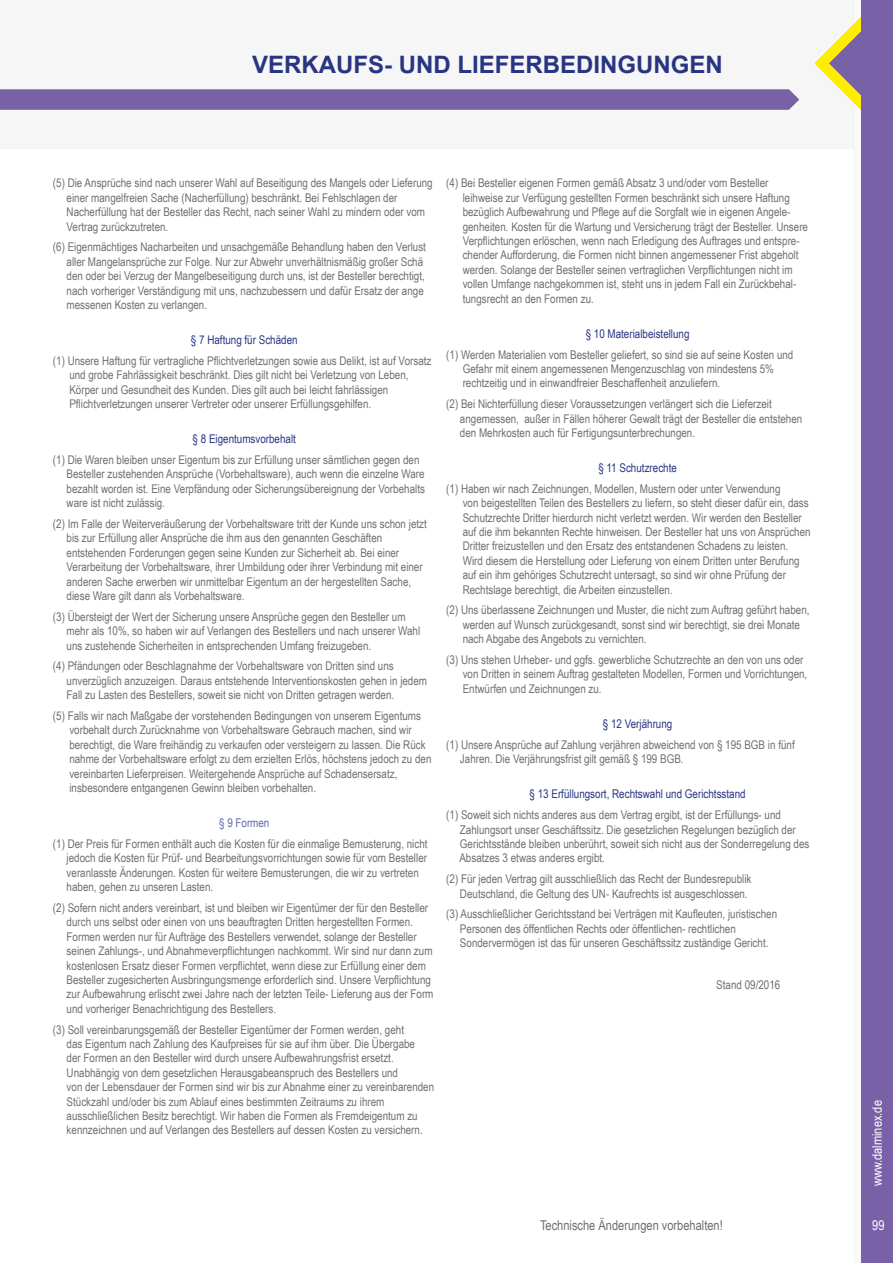
<style>
.page{position:relative;width:893px;height:1263px;background:#fff}
.page>*{position:absolute;margin:0;border:0;box-sizing:border-box;transform-origin:0 0}
.t1{font:700 24px "Arial";color:#283583}
.t2{font:13.5px "Arial Narrow";color:#706f6f}
.t3{font:13.5px "Arial Narrow";color:#fff}
.t4{font:12px/14.4px "Arial Narrow";color:#706f6f}
.t5{font:12px "Arial Narrow";color:#283583}
.t6{font:12px "Arial Narrow";color:#6169a9}
</style>
<div class="page">
<div style="left:0;top:0;width:853px;height:148px;background:#f6f6f6"></div>
<div style="left:853px;top:0;width:40px;height:1263px;background:#f9f9f9"></div>
<svg style="left:814px;top:17px;width:47px;height:93px"></svg>
<div style="left:861px;top:0;width:32px;height:1263px;background:#7961a7"></div>
<svg style="left:0;top:89px;width:799px;height:21px;background:#7c65a9"></svg>
<h1 class="t1" style="left:252px;top:47px;width:472px">VERKAUFS- UND LIEFERBEDINGUNGEN</h1>
<p class="t4" style="left:67px;top:175px;width:368px;text-indent:-14px">(5) Die Ansprüche sind nach unserer Wahl auf Beseitigung des Mangels oder Lieferung einer mangelfreien Sache (Nacherfüllung) beschränkt. Bei Fehlschlagen der Nacherfüllung hat der Besteller das Recht, nach seiner Wahl zu mindern oder vom Vertrag zurückzutreten.</p>
<p class="t4" style="left:67px;top:239px;width:361px;text-indent:-14px">(6) Eigenmächtiges Nacharbeiten und unsachgemäße Behandlung haben den Verlust aller Mangelansprüche zur Folge. Nur zur Abwehr unverhältnismäßig großer Schä den oder bei Verzug der Mangelbeseitigung durch uns, ist der Besteller berechtigt, nach vorheriger Verständigung mit uns, nachzubessern und dafür Ersatz der ange messenen Kosten zu verlangen.</p>
<p class="t5" style="left:191px;top:331px;width:108px">§ 7 Haftung für Schäden</p>
<p class="t4" style="left:69px;top:353px;width:364px;text-indent:-16px">(1) Unsere Haftung für vertragliche Pflichtverletzungen sowie aus Delikt, ist auf Vorsatz und grobe Fahrlässigkeit beschränkt. Dies gilt nicht bei Verletzung von Leben, Körper und Gesundheit des Kunden. Dies gilt auch bei leicht fahrlässigen Pflichtverletzungen unserer Vertreter oder unserer Erfüllungsgehilfen.</p>
<p class="t5" style="left:193px;top:430px;width:105px">§ 8 Eigentumsvorbehalt</p>
<p class="t4" style="left:67px;top:452px;width:360px;text-indent:-14px">(1) Die Waren bleiben unser Eigentum bis zur Erfüllung unser sämtlichen gegen den Besteller zustehenden Ansprüche (Vorbehaltsware), auch wenn die einzelne Ware bezahlt worden ist. Eine Verpfändung oder Sicherungsübereignung der Vorbehalts ware ist nicht zulässig.</p>
<p class="t4" style="left:67px;top:516px;width:362px;text-indent:-14px">(2) Im Falle der Weiterveräußerung der Vorbehaltsware tritt der Kunde uns schon jetzt bis zur Erfüllung aller Ansprüche die ihm aus den genannten Geschäften entstehenden Forderungen gegen seine Kunden zur Sicherheit ab. Bei einer Verarbeitung der Vorbehaltsware, ihrer Umbildung oder ihrer Verbindung mit einer anderen Sache erwerben wir unmittelbar Eigentum an der hergestellten Sache, diese Ware gilt dann als Vorbehaltsware.</p>
<p class="t4" style="left:67px;top:609px;width:355px;text-indent:-14px">(3) Übersteigt der Wert der Sicherung unsere Ansprüche gegen den Besteller um mehr als 10%, so haben wir auf Verlangen des Bestellers und nach unserer Wahl uns zustehende Sicherheiten in entsprechenden Umfang freizugeben.</p>
<p class="t4" style="left:67px;top:658px;width:362px;text-indent:-14px">(4) Pfändungen oder Beschlagnahme der Vorbehaltsware von Dritten sind uns unverzüglich anzuzeigen. Daraus entstehende Interventionskosten gehen in jedem<br>Fall zu Lasten des Bestellers, soweit sie nicht von Dritten getragen werden.</p>
<p class="t4" style="left:69px;top:708px;width:364px;text-indent:-16px">(5) Falls wir nach Maßgabe der vorstehenden Bedingungen von unserem Eigentums vorbehalt durch Zurücknahme von Vorbehaltsware Gebrauch machen, sind wir berechtigt, die Ware freihändig zu verkaufen oder versteigern zu lassen. Die Rück nahme der Vorbehaltsware erfolgt zu dem erzielten Erlös, höchstens jedoch zu den vereinbarten Lieferpreisen. Weitergehende Ansprüche auf Schadensersatz, insbesondere entgangenen Gewinn bleiben vorbehalten.</p>
<p class="t6" style="left:219px;top:814px;width:52px">§ 9 Formen</p>
<p class="t4" style="left:67px;top:836px;width:362px;text-indent:-14px">(1) Der Preis für Formen enthält auch die Kosten für die einmalige Bemusterung, nicht jedoch die Kosten für Prüf- und Bearbeitungsvorrichtungen sowie für vom Besteller veranlasste Änderungen. Kosten für weitere Bemusterungen, die wir zu vertreten haben, gehen zu unseren Lasten.</p>
<p class="t4" style="left:67px;top:900px;width:368px;text-indent:-14px">(2) Sofern nicht anders vereinbart, ist und bleiben wir Eigentümer der für den Besteller durch uns selbst oder einen von uns beauftragten Dritten hergestellten Formen.<br>Formen werden nur für Aufträge des Bestellers verwendet, solange der Besteller seinen Zahlungs-, und Abnahmeverpflichtungen nachkommt. Wir sind nur dann zum kostenlosen Ersatz dieser Formen verpflichtet, wenn diese zur Erfüllung einer dem Besteller zugesicherten Ausbringungsmenge erforderlich sind. Unsere Verpflichtung zur Aufbewahrung erlischt zwei Jahre nach der letzten Teile- Lieferung aus der Form und vorheriger Benachrichtigung des Bestellers.</p>
<p class="t4" style="left:67px;top:1022px;width:369px;text-indent:-14px">(3) Soll vereinbarungsgemäß der Besteller Eigentümer der Formen werden, geht<br>das Eigentum nach Zahlung des Kaufpreises für sie auf ihm über. Die Übergabe<br>der Formen an den Besteller wird durch unsere Aufbewahrungsfrist ersetzt.<br>Unabhängig von dem gesetzlichen Herausgabeanspruch des Bestellers und<br>von der Lebensdauer der Formen sind wir bis zur Abnahme einer zu vereinbarenden Stückzahl und/oder bis zum Ablauf eines bestimmten Zeitraums zu ihrem ausschließlichen Besitz berechtigt. Wir haben die Formen als Fremdeigentum zu kennzeichnen und auf Verlangen des Bestellers auf dessen Kosten zu versichern.</p>
<p class="t4" style="left:463px;top:175px;width:347px;text-indent:-16px">(4) Bei Besteller eigenen Formen gemäß Absatz 3 und/oder vom Besteller leihweise zur Verfügung gestellten Formen beschränkt sich unsere Haftung bezüglich Aufbewahrung und Pflege auf die Sorgfalt wie in eigenen Angele&shy;genheiten. Kosten für die Wartung und Versicherung trägt der Besteller. Unsere Verpflichtungen erlöschen, wenn nach Erledigung des Auftrages und entspre&shy;chender Aufforderung, die Formen nicht binnen angemessener Frist abgeholt werden. Solange der Besteller seinen vertraglichen Verpflichtungen nicht im vollen Umfange nachgekommen ist, steht uns in jedem Fall ein Zurückbehal&shy;tungsrecht an den Formen zu.</p>
<p class="t5" style="left:586px;top:325px;width:105px">§ 10 Materialbeistellung</p>
<p class="t4" style="left:463px;top:347px;width:332px;text-indent:-16px">(1) Werden Materialien vom Besteller geliefert, so sind sie auf seine Kosten und<br>Gefahr mit einem angemessenen Mengenzuschlag von mindestens 5% rechtzeitig und in einwandfreier Beschaffenheit anzuliefern.</p>
<p class="t4" style="left:460px;top:396px;width:344px;text-indent:-14px">(2) Bei Nichterfüllung dieser Voraussetzungen verlängert sich die Lieferzeit angemessen, außer in Fällen höherer Gewalt trägt der Besteller die entstehen den Mehrkosten auch für Fertigungsunterbrechungen.</p>
<p class="t5" style="left:598px;top:459px;width:80px">§ 11 Schutzrechte</p>
<p class="t4" style="left:463px;top:481px;width:349px;text-indent:-16px">(1) Haben wir nach Zeichnungen, Modellen, Mustern oder unter Verwendung<br>von beigestellten Teilen des Bestellers zu liefern, so steht dieser dafür ein, dass Schutzrechte Dritter hierdurch nicht verletzt werden. Wir werden den Besteller auf die ihm bekannten Rechte hinweisen. Der Besteller hat uns von Ansprüchen Dritter freizustellen und den Ersatz des entstandenen Schadens zu leisten.<br>Wird diesem die Herstellung oder Lieferung von einem Dritten unter Berufung auf ein ihm gehöriges Schutzrecht untersagt, so sind wir ohne Prüfung der Rechtslage berechtigt, die Arbeiten einzustellen.</p>
<p class="t4" style="left:463px;top:603px;width:348px;text-indent:-16px">(2) Uns überlassene Zeichnungen und Muster, die nicht zum Auftrag geführt haben, werden auf Wunsch zurückgesandt, sonst sind wir berechtigt, sie drei Monate nach Abgabe des Angebots zu vernichten.</p>
<p class="t4" style="left:463px;top:652px;width:346px;text-indent:-16px">(3) Uns stehen Urheber- und ggfs. gewerbliche Schutzrechte an den von uns oder von Dritten in seinem Auftrag gestalteten Modellen, Formen und Vorrichtungen,<br>Entwürfen und Zeichnungen zu.</p>
<p class="t5" style="left:603px;top:715px;width:71px">§ 12 Verjährung</p>
<p class="t4" style="left:460px;top:737px;width:336px;text-indent:-14px">(1) Unsere Ansprüche auf Zahlung verjähren abweichend von § 195 BGB in fünf<br>Jahren. Die Verjährungsfrist gilt gemäß § 199 BGB.</p>
<p class="t5" style="left:530px;top:785px;width:218px">§ 13 Erfüllungsort, Rechtswahl und Gerichtsstand</p>
<p class="t4" style="left:459px;top:807px;width:352px;text-indent:-13px">(1) Soweit sich nichts anderes aus dem Vertrag ergibt, ist der Erfüllungs- und Zahlungsort unser Geschäftssitz. Die gesetzlichen Regelungen bezüglich der Gerichtsstände bleiben unberührt, soweit sich nicht aus der Sonderregelung des Absatzes 3 etwas anderes ergibt.</p>
<p class="t4" style="left:460px;top:871px;width:293px;text-indent:-14px">(2) Für jeden Vertrag gilt ausschließlich das Recht der Bundesrepublik<br>Deutschland, die Geltung des UN- Kaufrechts ist ausgeschlossen.</p>
<p class="t4" style="left:460px;top:906px;width:319px;text-indent:-14px">(3) Ausschließlicher Gerichtsstand bei Verträgen mit Kaufleuten, juristischen<br>Personen des öffentlichen Rechts oder öffentlichen- rechtlichen<br>Sondervermögen ist das für unseren Geschäftssitz zuständige Gericht.</p>
<p class="t4" style="left:716px;top:977px;width:66px">Stand 09/2016</p>
<p class="t3" style="left:867px;top:1186px;width:88px;rotate:-90deg">www.dalminex.de</p>
<p class="t2" style="left:540px;top:1215px;width:184px">Technische Änderungen vorbehalten!</p>
<p class="t3" style="left:872px;top:1215px;width:14px">99</p>
</div>
